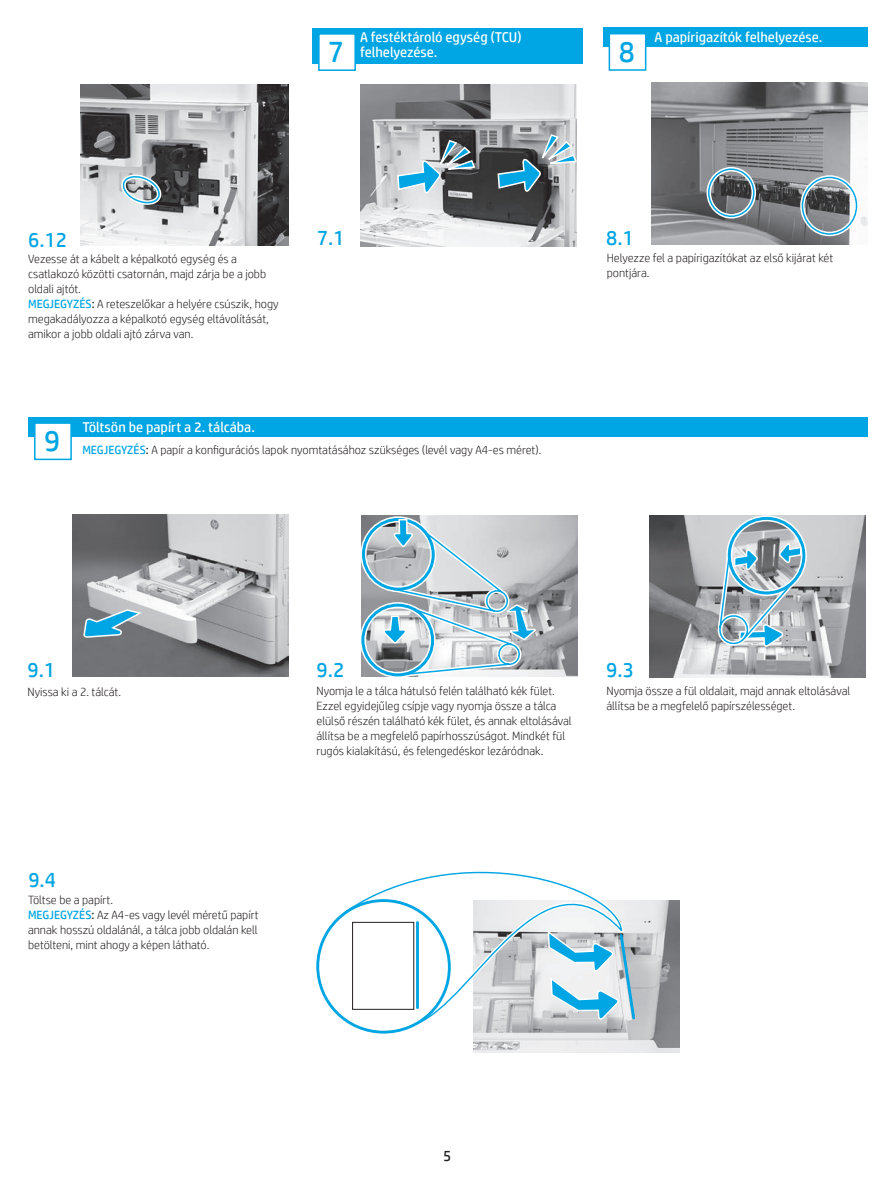
<style>
.page{position:relative;width:893px;height:1188px;background:#fff}
.page>*{position:absolute;margin:0;border:0;box-sizing:border-box;transform-origin:0 0}
.Language_10{font:30px "HP Simplified";color:#00a5e3}
.Language_10-2{font:21px "HP Simplified";color:#00a5e3}
.t1{font:15px "HP Simplified";color:#231f20}
.Language_10-3{font:14.25px/15px "HP Simplified";color:#fff}
.Language_10-4{font:300 12px/15px "HP Simplified";color:#231f20}
.s1{font-weight:400;color:#00a5e3}
.s2{font-weight:400}
</style>
<div class="page">
<img style="left:652px;top:82px;width:216px;height:162px">
<svg style="left:704px;top:164px;width:157px;height:74px;background:#828a8e"></svg>
<img style="left:650px;top:516px;width:216px;height:161px">
<img style="left:729px;top:518px;width:75px;height:75px">
<div style="left:726px;top:515px;width:81px;height:81px;border:6px solid #fff;border-radius:50%"></div>
<div style="left:727px;top:517px;width:78px;height:78px;border:3px solid #00a5e3;border-radius:50%"></div>
<svg style="left:715px;top:543px;width:87px;height:108px;background:#a0b7c1"></svg>
<img style="left:474px;top:901px;width:206px;height:152px">
<svg style="left:352px;top:900px;width:278px;height:130px"></svg>
<svg style="left:345px;top:871px;width:278px;height:155px"></svg>
<svg style="left:415px;top:920px;width:222px;height:102px"></svg>
<img style="left:72px;top:515px;width:216px;height:162px">
<svg style="left:83px;top:608px;width:61px;height:29px;background:#68a3ba"></svg>
<img style="left:361px;top:515px;width:216px;height:162px">
<img style="left:363px;top:520px;width:20px;height:69px">
<img style="left:363px;top:605px;width:20px;height:70px">
<div style="left:360px;top:516px;width:76px;height:76px;border:6px solid #fff;border-radius:50%"></div>
<div style="left:360px;top:602px;width:76px;height:76px;border:6px solid #fff;border-radius:50%"></div>
<svg style="left:383px;top:518px;width:152px;height:160px"></svg>
<img style="left:360px;top:84px;width:216px;height:162px">
<svg style="left:396px;top:139px;width:80px;height:57px;background:#8ba3ae"></svg>
<svg style="left:497px;top:133px;width:80px;height:62px;background:#79909a"></svg>
<img style="left:80px;top:85px;width:209px;height:161px">
<svg style="left:121px;top:171px;width:43px;height:33px"></svg>
<div style="left:603px;top:28px;width:265px;height:19px;background:#00a5e3"></div>
<div style="left:609px;top:33px;width:37px;height:38px;background:#fff;border:2px solid #00a5e3"></div>
<div style="left:312px;top:28px;width:270px;height:35px;background:#00a5e3"></div>
<div style="left:318px;top:33px;width:38px;height:38px;background:#fff;border:2px solid #00a5e3"></div>
<div style="left:28px;top:417px;width:839px;height:19px;background:#00a5e3"></div>
<div style="left:34px;top:422px;width:38px;height:38px;background:#fff;border:2px solid #00a5e3"></div>
<p class="Language_10-3" style="left:360px;top:30px;width:163px">A festéktároló egység (TCU) felhelyezése.</p>
<p class="Language_10-3" style="left:655px;top:29px;width:169px">A papírigazítók felhelyezése.</p>
<p class="Language_10" style="left:328px;top:32px;width:18px">7</p>
<p class="Language_10" style="left:619px;top:32px;width:18px">8</p>
<p class="Language_10-2" style="left:28px;top:226px;width:41px">6.12</p>
<p class="Language_10-2" style="left:317px;top:224px;width:29px">7.1</p>
<p class="Language_10-2" style="left:606px;top:224px;width:29px">8.1</p>
<p class="Language_10-4" style="left:28px;top:251px;width:240px">Vezesse át a kábelt a képalkotó egység és a csatlakozó közötti csatornán, majd zárja be a jobb oldali ajtót.</p>
<p class="Language_10-4" style="left:28px;top:296px;width:252px"><span class="s1">MEGJEGYZÉS</span><span class="s2">:</span> A reteszelőkar a helyére csúszik, hogy megakadályozza a képalkotó egység eltávolítását, amikor a jobb oldali ajtó zárva van.</p>
<p class="Language_10" style="left:44px;top:421px;width:18px">9</p>
<p class="Language_10-3" style="left:82px;top:419px;width:174px">Töltsön be papírt a 2. tálcába.</p>
<p class="Language_10-4" style="left:82px;top:442px;width:461px"><span class="s1">MEGJEGYZÉS</span><span class="s2">:</span> A papír a konfigurációs lapok nyomtatásához szükséges (levél vagy A4-es méret).</p>
<p class="Language_10-4" style="left:607px;top:250px;width:228px">Helyezze fel a papírigazítókat az első kijárat két pontjára.</p>
<p class="Language_10-2" style="left:28px;top:656px;width:29px">9.1</p>
<p class="Language_10-4" style="left:28px;top:684px;width:95px">Nyissa ki a 2. tálcát.</p>
<p class="Language_10-2" style="left:28px;top:866px;width:29px">9.4</p>
<p class="Language_10-4" style="left:28px;top:892px;width:87px">Töltse be a papírt.</p>
<p class="Language_10-4" style="left:28px;top:907px;width:232px;text-align:justify"><span class="s1">MEGJEGYZÉS</span><span class="s2">:</span> Az A4-es vagy levél méretű papírt annak hosszú oldalánál, a tálca jobb oldalán kell betölteni, mint ahogy a képen látható.</p>
<p class="Language_10-2" style="left:317px;top:656px;width:29px">9.2</p>
<p class="Language_10-2" style="left:606px;top:656px;width:29px">9.3</p>
<p class="Language_10-4" style="left:317px;top:683px;width:257px">Nyomja le a tálca hátulsó felén található kék fület.<br>Ezzel egyidejűleg csípje vagy nyomja össze a tálca elülső részén található kék fület, és annak eltolásával állítsa be a megfelelő papírhosszúságot. Mindkét fül rugós kialakítású, és felengedéskor lezáródnak.</p>
<p class="Language_10-4" style="left:606px;top:683px;width:245px">Nyomja össze a fül oldalait, majd annak eltolásával állítsa be a megfelelő papírszélességet.</p>
<p class="t1" style="left:443px;top:1146px;width:10px">5</p>
</div>
